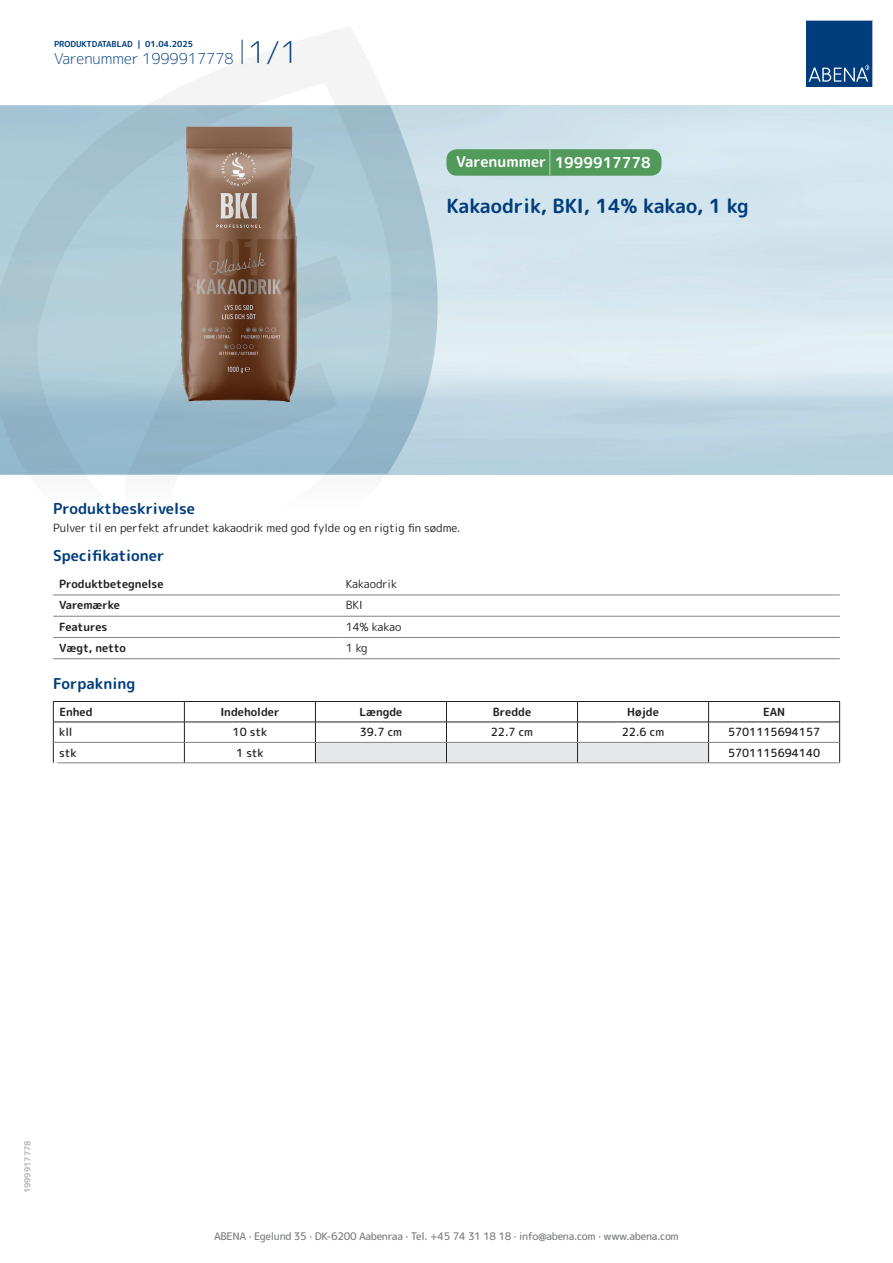
<style>
.page{position:relative;width:893px;height:1263px;background:#fff}
.page>*{position:absolute;margin:0;border:0;box-sizing:border-box;transform-origin:0 0}
.t1{font:700 19.5px "Rounded Mplus 1 c";color:#013d7d}
.t2{font:700 15px "Rounded Mplus 1 c";color:#013d7d}
.t3{font:300 15px "Rounded Mplus 1 c";color:#013d7d}
.t4{font:700 15px "Rounded Mplus 1 c";color:#fff}
.t5{font:11.25px "Rounded Mplus 1 c";color:#231f20}
.t6{font:700 11.25px "Rounded Mplus 1 c";color:#231f20}
.t7{font:500 11.25px "Rounded Mplus 1 c";color:#231f20}
.t8{font:500 10.5px "Rounded Mplus 1 c";letter-spacing:-.03em;color:#808285}
.t9{font:700 10.5px "Rounded Mplus 1 c";color:#fff}
.t10{font:700 8.25px "Rounded Mplus 1 c";color:#013d7d}
.t11{font:700 8.25px "Rounded Mplus 1 c";color:#b2b3b7}
.s1{font-size:30px}
.s2{font-size:25.5px}
</style>
<div class="page">
<svg style="left:0;top:26px;width:439px;height:569px"></svg>
<svg style="left:0;top:106px;width:438px;height:368px;background:#a7c5d3"></svg>
<svg style="left:242px;top:40px;width:1px;height:24px"></svg>
<svg style="left:806px;top:20px;width:67px;height:67px;background:#144b86"></svg>
<img style="left:181px;top:127px;width:116px;height:275px">
<hr style="left:53px;top:595px;width:287px;height:1px;background:#808285">
<hr style="left:340px;top:595px;width:500px;height:1px;background:#808285">
<hr style="left:53px;top:616px;width:287px;height:1px;background:#808285">
<hr style="left:340px;top:616px;width:500px;height:1px;background:#808285">
<hr style="left:53px;top:637px;width:287px;height:1px;background:#808285">
<hr style="left:340px;top:637px;width:500px;height:1px;background:#808285">
<hr style="left:53px;top:658px;width:287px;height:1px;background:#808285">
<hr style="left:340px;top:658px;width:500px;height:1px;background:#808285">
<hr style="left:53px;top:701px;width:131px;height:1px;background:#231f20">
<hr style="left:184px;top:701px;width:131px;height:1px;background:#231f20">
<hr style="left:315px;top:701px;width:131px;height:1px;background:#231f20">
<hr style="left:446px;top:701px;width:131px;height:1px;background:#231f20">
<hr style="left:577px;top:701px;width:132px;height:1px;background:#231f20">
<hr style="left:709px;top:701px;width:131px;height:1px;background:#231f20">
<hr style="left:53px;top:722px;width:131px;height:1px;background:#231f20">
<hr style="left:184px;top:722px;width:131px;height:1px;background:#231f20">
<hr style="left:709px;top:722px;width:131px;height:1px;background:#231f20">
<svg style="left:53px;top:702px;width:1px;height:60px"></svg>
<svg style="left:184px;top:702px;width:1px;height:60px"></svg>
<svg style="left:315px;top:702px;width:394px;height:60px"></svg>
<svg style="left:839px;top:702px;width:1px;height:60px"></svg>
<hr style="left:54px;top:742px;width:130px;height:1px;background:#808285">
<hr style="left:184px;top:742px;width:131px;height:1px;background:#808285">
<hr style="left:315px;top:742px;width:131px;height:1px;background:#808285">
<hr style="left:446px;top:742px;width:131px;height:1px;background:#808285">
<hr style="left:577px;top:742px;width:132px;height:1px;background:#808285">
<hr style="left:709px;top:742px;width:130px;height:1px;background:#808285">
<hr style="left:53px;top:762px;width:131px;height:1px;background:#808285">
<hr style="left:184px;top:762px;width:131px;height:1px;background:#808285">
<hr style="left:315px;top:762px;width:131px;height:1px;background:#808285">
<hr style="left:446px;top:762px;width:131px;height:1px;background:#808285">
<hr style="left:577px;top:762px;width:132px;height:1px;background:#808285">
<hr style="left:709px;top:762px;width:131px;height:1px;background:#808285">
<div style="left:446px;top:149px;width:215px;height:27px;background:#52995c;border-radius:10px"></div>
<p class="t10" style="left:54px;top:38px;width:141px">PRODUKTDATABLAD | 01.04.2025</p>
<h2 class="t3" style="left:54px;top:48px;width:246px">Varenummer 1999917778 <span class="s1">1/1</span></h2>
<h2 class="t4" style="left:456px;top:152px;width:196px">Varenummer <span class="s2">|</span> 1999917778</h2>
<h1 class="t1" style="left:446px;top:192px;width:304px">Kakaodrik, BKI, 14% kakao, 1 kg</h1>
<h2 class="t2" style="left:53px;top:498px;width:143px">Produktbeskrivelse</h2>
<p class="t5" style="left:53px;top:520px;width:409px">Pulver til en perfekt afrundet kakaodrik med god fylde og en rigtig fin sødme.</p>
<h2 class="t2" style="left:53px;top:545px;width:113px">Specifikationer</h2>
<p class="t6" style="left:59px;top:576px;width:106px">Produktbetegnelse</p>
<p class="t5" style="left:346px;top:576px;width:53px">Kakaodrik</p>
<p class="t6" style="left:59px;top:597px;width:62px">Varemærke</p>
<p class="t5" style="left:346px;top:597px;width:18px">BKI</p>
<p class="t6" style="left:59px;top:618px;width:50px">Features</p>
<p class="t5" style="left:346px;top:618px;width:57px">14% kakao</p>
<p class="t6" style="left:59px;top:640px;width:68px">Vægt, netto</p>
<p class="t5" style="left:346px;top:640px;width:23px">1 kg</p>
<h2 class="t2" style="left:53px;top:673px;width:84px">Forpakning</h2>
<p class="t6" style="left:59px;top:704px;width:35px">Enhed</p>
<p class="t6" style="left:220px;top:704px;width:61px">Indeholder</p>
<p class="t6" style="left:359px;top:704px;width:44px">Længde</p>
<p class="t6" style="left:493px;top:704px;width:40px">Bredde</p>
<p class="t6" style="left:627px;top:704px;width:33px">Højde</p>
<p class="t6" style="left:763px;top:704px;width:24px">EAN</p>
<p class="t7" style="left:59px;top:724px;width:15px">kll</p>
<p class="t7" style="left:233px;top:724px;width:36px">10 stk</p>
<p class="t7" style="left:360px;top:724px;width:44px">39.7 cm</p>
<p class="t7" style="left:491px;top:724px;width:44px">22.7 cm</p>
<p class="t7" style="left:622px;top:724px;width:44px">22.6 cm</p>
<p class="t7" style="left:728px;top:724px;width:94px">5701115694157</p>
<p class="t7" style="left:59px;top:745px;width:19px">stk</p>
<p class="t7" style="left:236px;top:745px;width:29px">1 stk</p>
<p class="t7" style="left:728px;top:745px;width:94px">5701115694140</p>
<p class="t9" style="left:53px;top:758px;width:7px">*</p>
<p class="t11" style="left:22px;top:1193px;width:54px;rotate:-90deg">1999917778</p>
<p class="t8" style="left:214px;top:1229px;width:466px">ABENA · Egelund 35 · DK-6200 Aabenraa · Tel. +45 74 31 18 18 · info@abena.com · www.abena.com</p>
</div>
